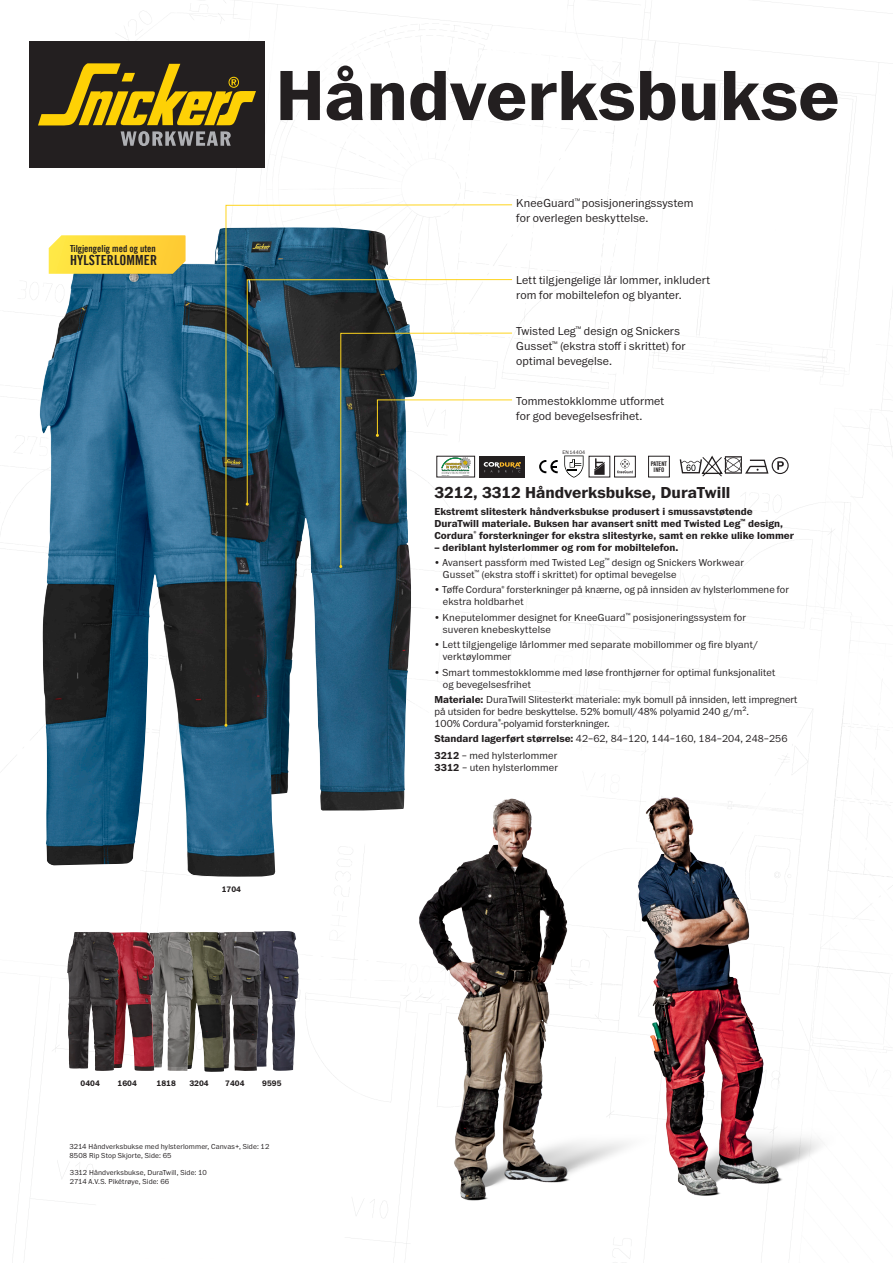
<style>
.page{position:relative;width:893px;height:1263px;background:#fff}
.page>*{position:absolute;margin:0;border:0;box-sizing:border-box;transform-origin:0 0}
.t1{font:700 73.5px "Franklin ITC Pro";color:#231f20}
.t2{font:700 16.5px "Franklin ITC Pro";color:#231f20}
.t3{font:13.95px "Trade Gothic Bold Cond Twenty";letter-spacing:.005em;color:#231f20}
.t4{font:300 12px/15px "Franklin ITC Pro";letter-spacing:.01em;color:#231f20}
.t5{font:300 10.5px/12px "Franklin ITC Pro";letter-spacing:.01em;color:#231f20}
.t6{font:700 10.5px/12px "Franklin ITC Pro";color:#231f20}
.t7{font:9.75px "Trade Gothic Bold Cond Twenty";color:#231f20}
.t8{font:700 8.25px "Franklin ITC Pro";color:#231f20}
.t9{font:300 7.5px/9px "Franklin ITC Pro";letter-spacing:.02em;color:#231f20}
.t10{font:6.3px/6.3px "Trade Gothic Bold Cond Twenty";letter-spacing:-.005em;color:#231f20;text-align:center}
.t11{font:300 5.25px "Franklin ITC Pro";letter-spacing:.025em;color:#231f20}
.s1{font-weight:700}
</style>
<div class="page">
<img style="left:0;top:0;width:893px;height:1263px">
<div style="left:29px;top:41px;width:236px;height:126px;background:#231f20"></div>
<svg style="left:38px;top:63px;width:218px;height:83px"></svg>
<img style="left:357px;top:739px;width:319px;height:479px">
<img style="left:195px;top:227px;width:125px;height:567px">
<img style="left:39px;top:264px;width:219px;height:613px">
<img style="left:505px;top:778px;width:362px;height:452px">
<svg style="left:225px;top:204px;width:288px;height:522px"></svg>
<svg style="left:246px;top:279px;width:267px;height:226px"></svg>
<img style="left:245px;top:931px;width:41px;height:136px">
<img style="left:223px;top:932px;width:34px;height:139px">
<img style="left:170px;top:932px;width:53px;height:140px">
<img style="left:141px;top:932px;width:37px;height:136px">
<img style="left:101px;top:932px;width:37px;height:139px">
<img style="left:67px;top:932px;width:34px;height:136px">
<div style="left:479px;top:456px;width:46px;height:21px;background:#231f20"></div>
<svg style="left:339px;top:332px;width:182px;height:236px"></svg>
<svg style="left:539px;top:460px;width:19px;height:13px"></svg>
<svg style="left:564px;top:456px;width:19px;height:22px"></svg>
<div style="left:589px;top:456px;width:21px;height:21px;background:#fff"></div>
<svg style="left:594px;top:458px;width:11px;height:17px"></svg>
<svg style="left:616px;top:458px;width:18px;height:17px"></svg>
<svg style="left:617px;top:459px;width:16px;height:14px"></svg>
<div style="left:614px;top:456px;width:22px;height:21px;border:1px solid #231f20"></div>
<div style="left:649px;top:456px;width:20px;height:21px;background:#fff"></div>
<div style="left:648px;top:456px;width:22px;height:21px;border:1px solid #231f20"></div>
<svg style="left:680px;top:456px;width:109px;height:20px"></svg>
<svg style="left:49px;top:235px;width:137px;height:39px;background:#fad742"></svg>
<h1 class="t1" style="left:276px;top:53px;width:565px">Håndverksbukse</h1>
<p class="t7" style="left:70px;top:243px;width:87px">Tilgjengelig med og uten</p>
<h3 class="t3" style="left:70px;top:251px;width:88px">HYLSTERLOMMER</h3>
<p class="t8" style="left:222px;top:885px;width:21px">1704</p>
<p class="t8" style="left:81px;top:1078px;width:21px">0404</p>
<p class="t8" style="left:118px;top:1078px;width:21px">1604</p>
<p class="t8" style="left:157px;top:1078px;width:21px">1818</p>
<p class="t8" style="left:189px;top:1078px;width:21px">3204</p>
<p class="t8" style="left:225px;top:1078px;width:21px">7404</p>
<p class="t8" style="left:262px;top:1078px;width:21px">9595</p>
<p class="t9" style="left:69px;top:1142px;width:201px">3214 Håndverksbukse med hylsterlommer, Canvas+, Side: 12<br>8508 Rip Stop Skjorte, Side: 65</p>
<p class="t9" style="left:70px;top:1168px;width:138px">3312 Håndverksbukse, DuraTwill, Side: 10<br>2714 A.V.S. Pikétrøye, Side: 66</p>
<p class="t4" style="left:516px;top:196px;width:179px">KneeGuard<sup>™</sup> posisjoneringssystem for overlegen beskyttelse.</p>
<p class="t4" style="left:516px;top:273px;width:195px">Lett tilgjengelige lår lommer, inkludert rom for mobiltelefon og blyanter.</p>
<p class="t4" style="left:516px;top:324px;width:171px">Twisted Leg<sup>™</sup> design og Snickers<br>Gusset<sup>™</sup> (ekstra stoff i skrittet) for optimal bevegelse.</p>
<p class="t4" style="left:516px;top:394px;width:149px">Tommestokklomme utformet for god bevegelsesfrihet.</p>
<p class="t11" style="left:563px;top:449px;width:24px">EN14404</p>
<h2 class="t2" style="left:434px;top:483px;width:297px">3212, 3312 Håndverksbukse, DuraTwill</h2>
<p class="t6" style="left:434px;top:505px;width:361px">Ekstremt slitesterk håndverksbukse produsert i smussavstøtende<br>DuraTwill materiale. Buksen har avansert snitt med Twisted Leg<sup>™</sup> design,<br>Cordura<sup>®</sup> forsterkninger for ekstra slitestyrke, samt en rekke ulike lommer</p>
<p class="t6" style="left:434px;top:541px;width:246px">– deriblant hylsterlommer og rom for mobiltelefon.</p>
<p class="t5" style="left:443px;top:557px;width:302px;text-indent:-9px">• Avansert passform med Twisted Leg<sup>™</sup> design og Snickers Workwear<br>Gusset<sup>™</sup> (ekstra stoff i skrittet) for optimal bevegelse</p>
<p class="t5" style="left:443px;top:584px;width:348px;text-indent:-9px">• Tøffe Cordura<sup>®</sup> forsterkninger på knærne, og på innsiden av hylsterlommene for ekstra holdbarhet</p>
<p class="t5" style="left:443px;top:611px;width:304px;text-indent:-9px">• Kneputelommer designet for KneeGuard<sup>™</sup> posisjoneringssystem for suveren knebeskyttelse</p>
<p class="t5" style="left:443px;top:639px;width:317px;text-indent:-9px">• Lett tilgjengelige lårlommer med separate mobillommer og fire blyant/ verktøylommer</p>
<p class="t5" style="left:443px;top:666px;width:334px;text-indent:-9px">• Smart tommestokklomme med løse fronthjørner for optimal funksjonalitet og bevegelsesfrihet</p>
<p class="t5" style="left:434px;top:694px;width:364px"><span class="s1">Materiale:</span> DuraTwill Slitesterkt materiale: myk bomull på innsiden, lett impregnert på utsiden for bedre beskyttelse. 52% bomull/48% polyamid 240 g/m².<br>100% Cordura<sup>®</sup>-polyamid forsterkninger.</p>
<p class="t5" style="left:434px;top:731px;width:355px;line-height:16.4px"><span class="s1">Standard lagerført størrelse:</span> 42–62, 84–120, 144–160, 184–204, 248–256<br><span class="s1">3212</span> – med hylsterlommer</p>
<p class="t5" style="left:434px;top:761px;width:125px"><span class="s1">3312</span> – uten hylsterlommer</p>
<p class="t10" style="left:651px;top:461px;width:18px">PATENT<br>INFO</p>
</div>
